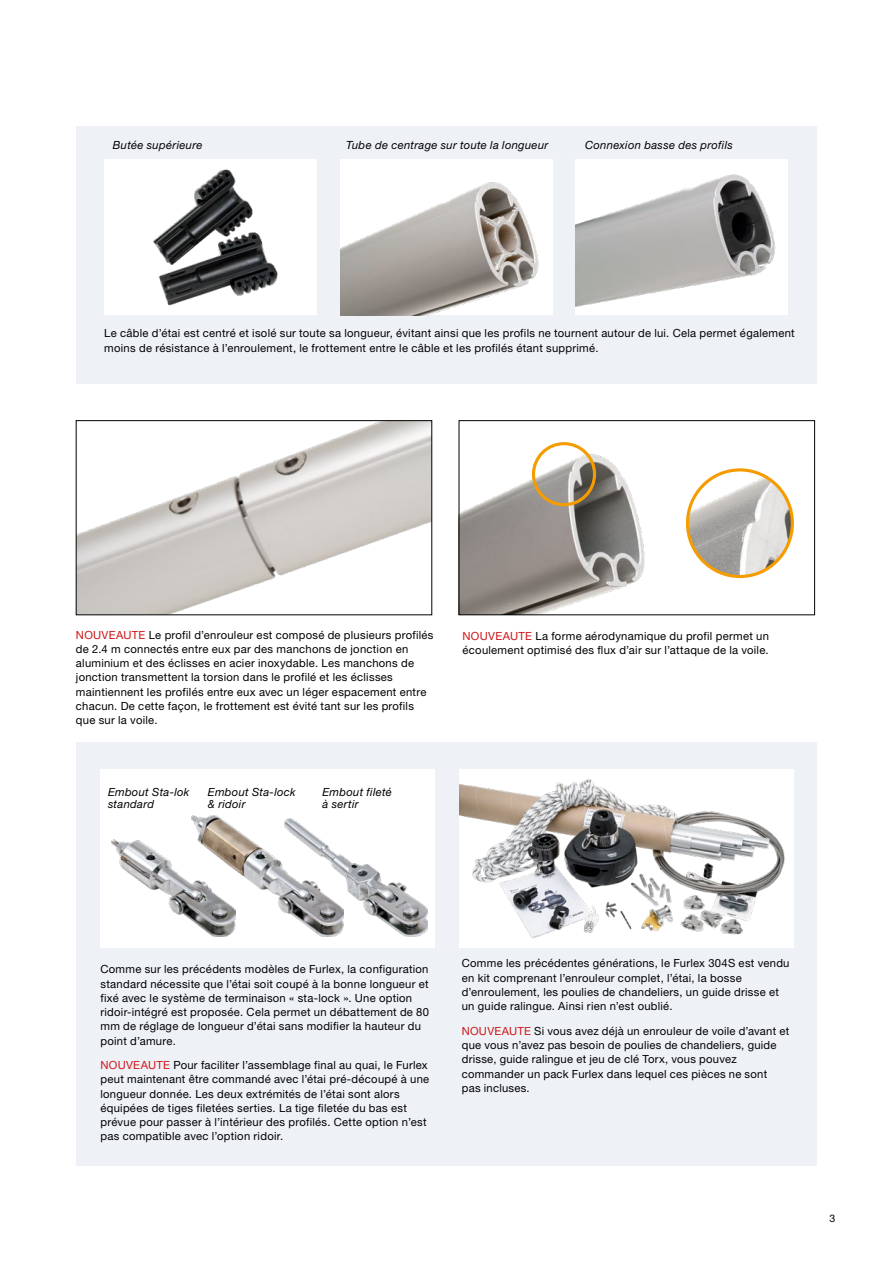
<style>
.page{position:relative;width:893px;height:1263px;background:#fff}
.page>*{position:absolute;margin:0;border:0;box-sizing:border-box;transform-origin:0 0}
.t1{font:11.25px/14.2px "Helvetica Neue LT Pro";letter-spacing:.025em;color:#000}
.t2{font:italic 11.25px/12px "Helvetica Neue LT Pro";letter-spacing:.025em;color:#000}
.t3{font:10.5px "Helvetica Neue LT Pro";color:#000}
.s1{color:#cd1719}
</style>
<div class="page">
<div style="left:76px;top:743px;width:740px;height:423px;background:#eef2f7"></div>
<div style="left:100px;top:769px;width:334px;height:179px;background:#fff"></div>
<div style="left:76px;top:126px;width:740px;height:258px;background:#eef2f7"></div>
<img style="left:460px;top:769px;width:334px;height:178px">
<img style="left:78px;top:422px;width:352px;height:191px">
<div style="left:76px;top:420px;width:356px;height:195px;border:1px solid #000"></div>
<div style="left:104px;top:159px;width:212px;height:156px;background:#fff"></div>
<img style="left:152px;top:169px;width:126px;height:137px">
<img style="left:340px;top:159px;width:212px;height:156px">
<div style="left:575px;top:159px;width:213px;height:156px;background:#fff"></div>
<img style="left:575px;top:174px;width:200px;height:133px">
<img style="left:687px;top:470px;width:105px;height:106px">
<div style="left:686px;top:468px;width:108px;height:110px;border:3px solid #f59c00;border-radius:50%"></div>
<img style="left:461px;top:442px;width:184px;height:171px">
<div style="left:459px;top:420px;width:356px;height:195px;border:1px solid #000"></div>
<div style="left:532px;top:442px;width:64px;height:64px;border:3px solid #f59c00;border-radius:50%"></div>
<img style="left:191px;top:816px;width:93px;height:97px">
<img style="left:111px;top:839px;width:125px;height:97px">
<img style="left:284px;top:818px;width:143px;height:118px">
<p class="t2" style="left:113px;top:139px;width:91px">Butée supérieure</p>
<p class="t2" style="left:346px;top:139px;width:204px">Tube de centrage sur toute la longueur</p>
<p class="t2" style="left:585px;top:139px;width:149px">Connexion basse des profils</p>
<p class="t1" style="left:104px;top:326px;width:692px">Le câble d’étai est centré et isolé sur toute sa longueur, évitant ainsi que les profils ne tournent autour de lui. Cela permet également moins de résistance à l’enroulement, le frottement entre le câble et les profilés étant supprimé.</p>
<p class="t1" style="left:76px;top:627px;width:359px"><span class="s1">NOUVEAUTE</span> Le profil d’enrouleur est composé de plusieurs profilés de 2.4 m connectés entre eux par des manchons de jonction en aluminium et des éclisses en acier inoxydable. Les manchons de jonction transmettent la torsion dans le profilé et les éclisses maintiennent les profilés entre eux avec un léger espacement entre chacun. De cette façon, le frottement est évité tant sur les profils que sur la voile.</p>
<p class="t2" style="left:108px;top:786px;width:83px">Embout Sta-lok standard</p>
<p class="t2" style="left:208px;top:786px;width:89px">Embout Sta-lock &amp; ridoir</p>
<p class="t2" style="left:323px;top:786px;width:71px">Embout fileté à sertir</p>
<p class="t1" style="left:463px;top:628px;width:308px"><span class="s1">NOUVEAUTE</span> La forme aérodynamique du profil permet un écoulement optimisé des flux d’air sur l’attaque de la voile.</p>
<p class="t1" style="left:100px;top:962px;width:330px">Comme sur les précédents modèles de Furlex, la configuration standard nécessite que l’étai soit coupé à la bonne longueur et fixé avec le système de terminaison « sta-lock ». Une option ridoir-intégré est proposée. Cela permet un débattement de 80 mm de réglage de longueur d’étai sans modifier la hauteur du point d’amure.</p>
<p class="t1" style="left:100px;top:1058px;width:330px"><span class="s1">NOUVEAUTE</span> Pour faciliter l’assemblage final au quai, le Furlex peut maintenant être commandé avec l’étai pré-découpé à une longueur donnée. Les deux extrémités de l’étai sont alors équipées de tiges filetées serties. La tige filetée du bas est prévue pour passer à l’intérieur des profilés. Cette option n’est pas compatible avec l’option ridoir.</p>
<p class="t1" style="left:462px;top:956px;width:329px">Comme les précédentes générations, le Furlex 304S est vendu en kit comprenant l’enrouleur complet, l’étai, la bosse d’enroulement, les poulies de chandeliers, un guide drisse et un guide ralingue. Ainsi rien n’est oublié.</p>
<p class="t1" style="left:462px;top:1023px;width:329px"><span class="s1">NOUVEAUTE</span> Si vous avez déjà un enrouleur de voile d’avant et que vous n’avez pas besoin de poulies de chandeliers, guide drisse, guide ralingue et jeu de clé Torx, vous pouvez commander un pack Furlex dans lequel ces pièces ne sont<br>pas incluses.</p>
<p class="t3" style="left:829px;top:1211px;width:7px">3</p>
</div>
